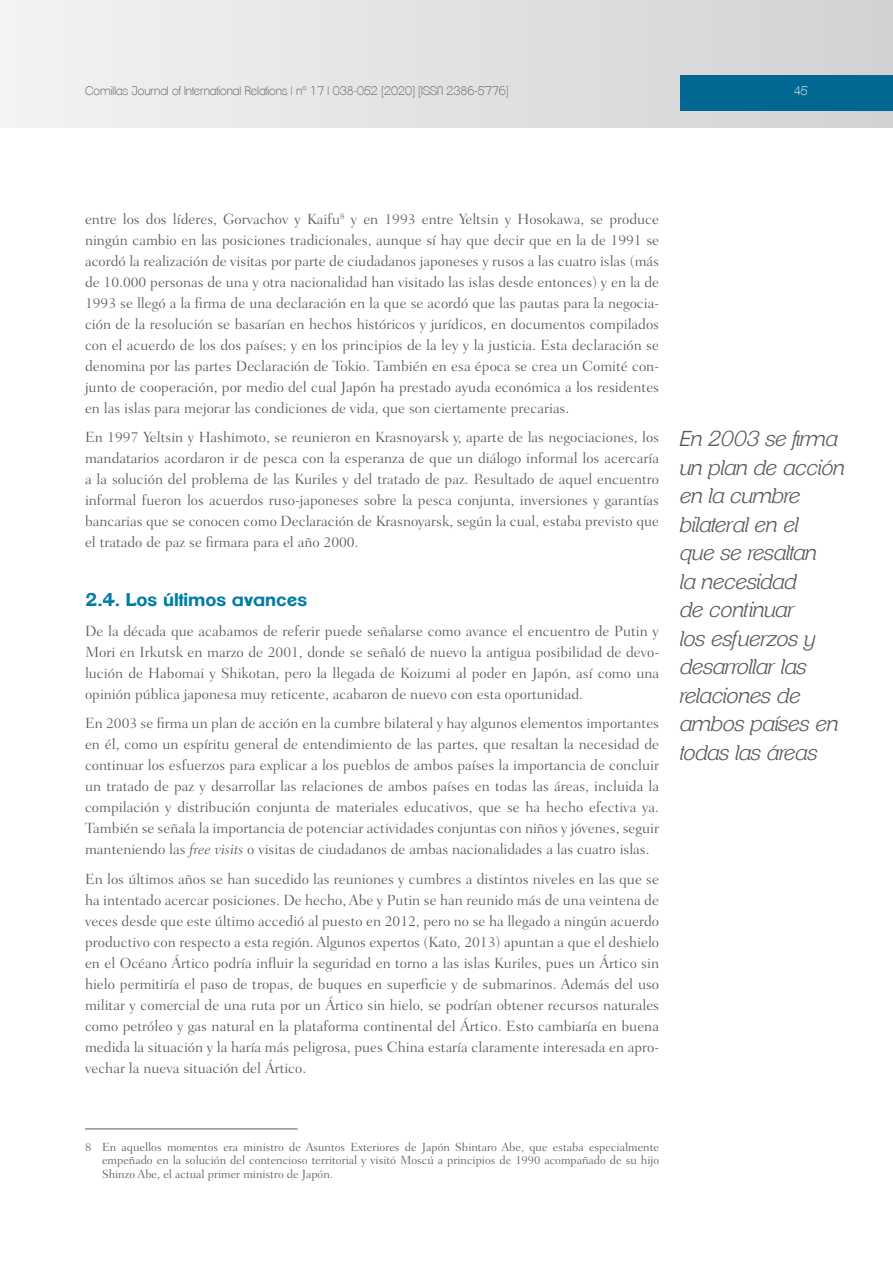
<style>
.page{position:relative;width:893px;height:1263px;background:#fff}
.page>*{position:absolute;margin:0;border:0;box-sizing:border-box;transform-origin:0 0}
.t1{font:italic 300 21px/28.5px "Clemente P Daf";color:#57585a}
.t2{font:700 18px "Clemente P Dam";color:#007da5}
.t3{font:300 15px/21px "Fairfield LH";color:#57585a;text-align:justify}
.t4{font:300 12px/13.5px "Fairfield LH";color:#57585a;text-align:justify}
.t5{font:200 12px "Clemente P Dac";color:#57585a}
.t6{font:200 12px "Clemente P Dac";color:#fff}
.s1{font-style:italic}
</style>
<div class="page">
<div style="left:0;top:0;width:893px;height:128px;background:linear-gradient(to right,#f2f3f4,#d0d2d4)"></div>
<div style="left:680px;top:75px;width:213px;height:36px;background:#006893"></div>
<hr style="left:85px;top:1129px;width:213px;height:1px;background:#57585a">
<p class="t5" style="left:85px;top:83px;width:425px">Comillas Journal of International Relations | nº 17 | 038-052 [2020] [ISSN 2386-5776]</p>
<p class="t6" style="left:794px;top:83px;width:15px">45</p>
<p class="t3" style="left:85px;top:208px;width:576px">entre los dos líderes, Gorvachov y Kaifu<sup>8</sup> y en 1993 entre Yeltsin y Hosokawa, se produce ningún cambio en las posiciones tradicionales, aunque sí hay que decir que en la de 1991 se acordó la realización de visitas por parte de ciudadanos japoneses y rusos a las cuatro islas (más de 10.000 personas de una y otra nacionalidad han visitado las islas desde entonces) y en la de 1993 se llegó a la firma de una declaración en la que se acordó que las pautas para la negocia&shy;ción de la resolución se basarían en hechos históricos y jurídicos, en documentos compilados con el acuerdo de los dos países; y en los principios de la ley y la justicia. Esta declaración se denomina por las partes Declaración de Tokio. También en esa época se crea un Comité con&shy;junto de cooperación, por medio del cual Japón ha prestado ayuda económica a los residentes en las islas para mejorar las condiciones de vida, que son ciertamente precarias.</p>
<p class="t3" style="left:85px;top:427px;width:576px">En 1997 Yeltsin y Hashimoto, se reunieron en Krasnoyarsk y, aparte de las negociaciones, los mandatarios acordaron ir de pesca con la esperanza de que un diálogo informal los acercaría a la solución del problema de las Kuriles y del tratado de paz. Resultado de aquel encuentro informal fueron los acuerdos ruso-japoneses sobre la pesca conjunta, inversiones y garantías bancarias que se conocen como Declaración de Krasnoyarsk, según la cual, estaba previsto que el tratado de paz se firmara para el año 2000.</p>
<p class="t2" style="left:85px;top:589px;width:224px">2.4. Los últimos avances</p>
<p class="t3" style="left:85px;top:620px;width:576px">De la década que acabamos de referir puede señalarse como avance el encuentro de Putin y Mori en Irkutsk en marzo de 2001, donde se señaló de nuevo la antigua posibilidad de devo&shy;lución de Habomai y Shikotan, pero la llegada de Koizumi al poder en Japón, así como una opinión pública japonesa muy reticente, acabaron de nuevo con esta oportunidad.</p>
<p class="t3" style="left:85px;top:713px;width:576px">En 2003 se firma un plan de acción en la cumbre bilateral y hay algunos elementos importantes en él, como un espíritu general de entendimiento de las partes, que resaltan la necesidad de continuar los esfuerzos para explicar a los pueblos de ambos países la importancia de concluir un tratado de paz y desarrollar las relaciones de ambos países en todas las áreas, incluida la compilación y distribución conjunta de materiales educativos, que se ha hecho efectiva ya.<br>También se señala la importancia de potenciar actividades conjuntas con niños y jóvenes, seguir manteniendo las <span class="s1">free visits</span> o visitas de ciudadanos de ambas nacionalidades a las cuatro islas.</p>
<p class="t3" style="left:85px;top:869px;width:576px">En los últimos años se han sucedido las reuniones y cumbres a distintos niveles en las que se ha intentado acercar posiciones. De hecho, Abe y Putin se han reunido más de una veintena de veces desde que este último accedió al puesto en 2012, pero no se ha llegado a ningún acuerdo productivo con respecto a esta región. Algunos expertos (Kato, 2013) apuntan a que el deshielo en el Océano Ártico podría influir la seguridad en torno a las islas Kuriles, pues un Ártico sin hielo permitiría el paso de tropas, de buques en superficie y de submarinos. Además del uso militar y comercial de una ruta por un Ártico sin hielo, se podrían obtener recursos naturales como petróleo y gas natural en la plataforma continental del Ártico. Esto cambiaría en buena medida la situación y la haría más peligrosa, pues China estaría claramente interesada en apro&shy;vechar la nueva situación del Ártico.</p>
<h1 class="t1" style="left:680px;top:425px;width:166px">En 2003 se firma un plan de acción en la cumbre bilateral en el<br>que se resaltan<br>la necesidad<br>de continuar<br>los esfuerzos y desarrollar las relaciones de ambos países en todas las áreas</h1>
<p class="t4" style="left:102px;top:1140px;width:559px;text-indent:-17px">8 En aquellos momentos era ministro de Asuntos Exteriores de Japón Shintaro Abe, que estaba especialmente empeñado en la solución del contencioso territorial y visitó Moscú a principios de 1990 acompañado de su hijo Shinzo Abe, el actual primer ministro de Japón.</p>
</div>
